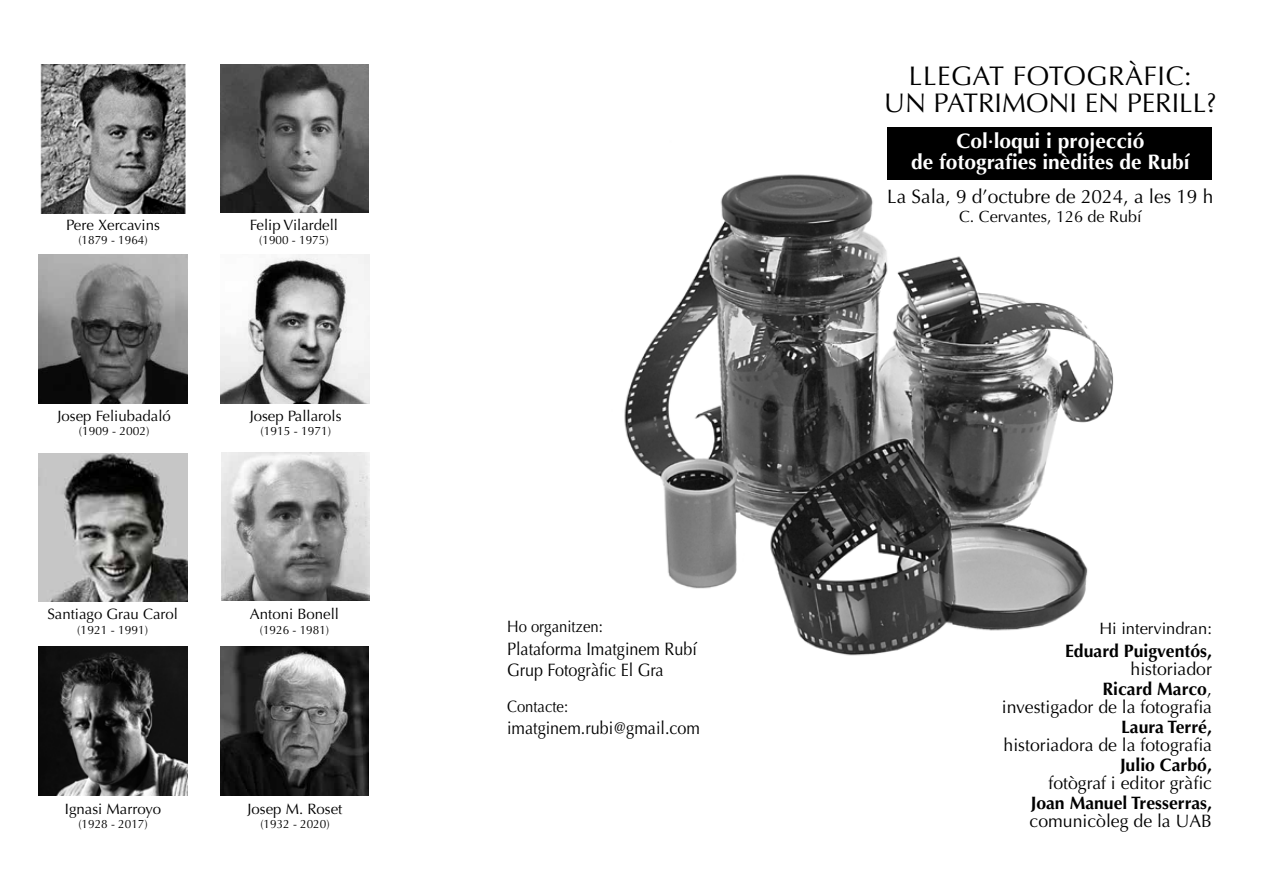
<style>
.page{position:relative;width:1263px;height:893px;background:#fff}
.page>*{position:absolute;margin:0;border:0;box-sizing:border-box;transform-origin:0 0}
.t1{font:27px/27px "Optima";color:#000;text-align:center}
.t2{font:700 21px/20.5px "Optima";color:#fff;text-align:center}
.t3{font:19.5px "Optima";color:#000}
.t4{font:18px/20.1px "Optima";color:#000;text-align:right}
.t5{font:18px/21px "Optima";color:#000;scale:.9 1}
.t6{font:700 18px "Optima";color:#000}
.t7{font:16.5px "Optima";color:#000;scale:.9 1}
.t8{font:16.5px "Optima";color:#000}
.t9{font:16.2px "Optima";color:#000}
.t10{font:15px "Optima";color:#000}
.t11{font:12px "Optima";color:#000}
.s1{font-weight:700}
</style>
<div class="page">
<img style="left:624px;top:127px;width:490px;height:529px">
<div style="left:888px;top:127px;width:324px;height:53px;background:#000"></div>
<img style="left:38px;top:254px;width:149px;height:149px">
<img style="left:221px;top:254px;width:149px;height:149px">
<img style="left:40px;top:64px;width:146px;height:149px">
<img style="left:220px;top:64px;width:148px;height:149px">
<img style="left:220px;top:646px;width:149px;height:149px">
<img style="left:38px;top:646px;width:149px;height:149px">
<img style="left:221px;top:452px;width:148px;height:149px">
<img style="left:39px;top:453px;width:149px;height:149px">
<p class="t10" style="left:66px;top:216px;width:95px">Pere Xercavins</p>
<p class="t11" style="left:78px;top:233px;width:71px">(1879 - 1964)</p>
<p class="t10" style="left:250px;top:216px;width:90px">Felip Vilardell</p>
<p class="t11" style="left:259px;top:233px;width:71px">(1900 - 1975)</p>
<h1 class="t1" style="left:884px;top:63px;width:334px">LLEGAT FOTOGRÀFIC:<br>UN PATRIMONI EN PERILL?</h1>
<p class="t2" style="left:911px;top:131px;width:280px">Col·loqui i projecció<br>de fotografies inèdites de Rubí</p>
<p class="t3" style="left:887px;top:185px;width:328px">La Sala, 9 d’octubre de 2024, a les 19 h</p>
<p class="t9" style="left:959px;top:207px;width:184px">C. Cervantes, 126 de Rubí</p>
<p class="t10" style="left:58px;top:407px;width:115px">Josep Feliubadaló</p>
<p class="t11" style="left:79px;top:424px;width:72px">(1909 - 2002)</p>
<p class="t10" style="left:250px;top:407px;width:93px">Josep Pallarols</p>
<p class="t11" style="left:260px;top:424px;width:72px">(1915 - 1971)</p>
<p class="t10" style="left:47px;top:606px;width:132px">Santiago Grau Carol</p>
<p class="t11" style="left:77px;top:623px;width:72px">(1921 - 1991)</p>
<p class="t10" style="left:65px;top:800px;width:98px">Ignasi Marroyo</p>
<p class="t11" style="left:78px;top:817px;width:71px">(1928 - 2017)</p>
<p class="t10" style="left:250px;top:606px;width:91px">Antoni Bonell</p>
<p class="t11" style="left:260px;top:623px;width:71px">(1926 - 1981)</p>
<p class="t10" style="left:248px;top:800px;width:96px">Josep M. Roset</p>
<p class="t11" style="left:260px;top:817px;width:71px">(1932 - 2020)</p>
<p class="t7" style="left:507px;top:617px;width:108px">Ho organitzen:</p>
<p class="t5" style="left:507px;top:638px;width:213px">Plataforma Imatginem Rubí<br>Grup Fotogràfic El Gra</p>
<p class="t7" style="left:507px;top:696px;width:69px">Contacte:</p>
<p class="t5" style="left:507px;top:718px;width:216px">imatginem.rubi@gmail.com</p>
<p class="t8" style="left:1099px;top:619px;width:114px">Hi intervindran:</p>
<p class="t6" style="left:1065px;top:640px;width:148px">Eduard Puigventós,</p>
<p class="t4" style="left:1102px;top:659px;width:111px">historiador<br><span class="s1">Ricard Marco</span>,</p>
<p class="t4" style="left:1002px;top:697px;width:212px">investigador de la fotografia</p>
<p class="t6" style="left:1121px;top:716px;width:92px">Laura Terré,</p>
<p class="t4" style="left:1003px;top:735px;width:210px">historiadora de la fotografia</p>
<p class="t6" style="left:1120px;top:754px;width:93px">Julio Carbó,</p>
<p class="t4" style="left:1048px;top:773px;width:165px">fotògraf i editor gràfic</p>
<p class="t6" style="left:1031px;top:793px;width:183px">Joan Manuel Tresserras,</p>
<p class="t4" style="left:1029px;top:811px;width:184px">comunicòleg de la UAB</p>
</div>
